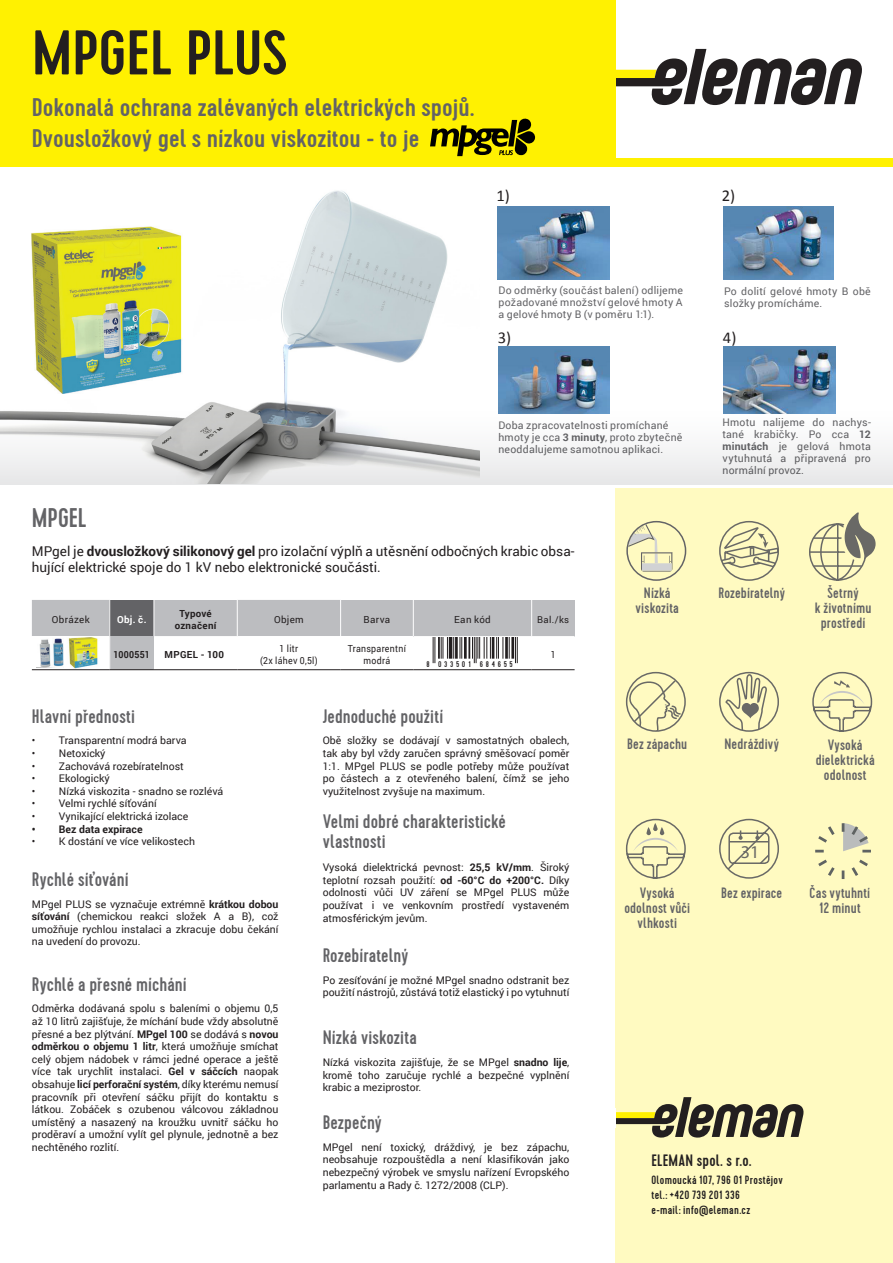
<style>
.page{position:relative;width:893px;height:1263px;background:#fff}
.page>*{position:absolute;margin:0;border:0;box-sizing:border-box;transform-origin:0 0}
.t1{font:500 63px "Cervo";color:#231f20;scale:1.1 1}
.UK_Bildlegende_8pt{font:500 27px "Cervo";color:#636366}
.t2{font:500 25.5px "Cervo";color:#636366;scale:1.1 1}
.UK_Bildlegende_8pt-2{font:500 19.5px/19.5px "Cervo";letter-spacing:.005em;color:#636366}
.t3{font:18px "Myriad Pro";color:#696966}
.popis_vzduch{font:500 16.5px "Cervo";letter-spacing:.015em;color:#231f20}
.t4{font:16.5px "Calibri";color:#231f20}
.UK_Bildlegende_8pt-3{font:500 15px/15px "Cervo";letter-spacing:.01em;color:#636366;text-align:center}
.t5{font:13.5px/16.2px "Roboto";color:#231f20}
.popis_vzduch-2{font:500 12px "Cervo";letter-spacing:.025em;color:#231f20}
.t6{font:10.5px/12.6px "Roboto";color:#231f20;text-align:justify}
.UK_Bildlegende_8pt-4{font:10.5px/12px "Roboto";letter-spacing:.02em;color:#636366}
.t7{font:700 10.5px "Roboto";color:#231f20}
.t8{font:9.75px "Roboto";letter-spacing:.035em;color:#231f20;scale:.9 1}
.t9{font:9.75px "Roboto";letter-spacing:.035em;color:#231f20}
.t10{font:700 9.75px "Roboto";letter-spacing:.035em;color:#231f20}
.t11{font:700 9.75px "Roboto";letter-spacing:.035em;color:#231f20;scale:.9 1}
.t12{font:700 9.75px "Roboto";color:#fff}
.t13{font:9.45px "Roboto";color:#231f20}
.t14{font:500 8.25px "Cervo";letter-spacing:.32em;color:#231f20}
.s1{font-weight:700}
</style>
<div class="page">
<img style="left:281px;top:190px;width:167px;height:165px">
<img style="left:497px;top:206px;width:113px;height:73px">
<img style="left:723px;top:206px;width:110px;height:73px">
<img style="left:499px;top:347px;width:111px;height:8px">
<img style="left:723px;top:346px;width:113px;height:9px">
<svg style="left:615px;top:49px;width:247px;height:56px"></svg>
<div style="left:615px;top:487px;width:278px;height:776px;background:#fffac1"></div>
<div style="left:0;top:0;width:615px;height:167px;background:#fff101"></div>
<svg style="left:616px;top:1097px;width:188px;height:40px"></svg>
<div style="left:547px;top:1108px;width:69px;height:20px;background:#fff"></div>
<div style="left:0;top:158px;width:893px;height:9px;background:#fff101"></div>
<svg style="left:0;top:484px;width:893px;height:4px"></svg>
<svg style="left:0;top:355px;width:893px;height:129px"></svg>
<svg style="left:720px;top:526px;width:58px;height:43px"></svg>
<div style="left:719px;top:521px;width:60px;height:60px;border:2px solid #696966;border-radius:50%"></div>
<svg style="left:809px;top:512px;width:67px;height:69px"></svg>
<svg style="left:812px;top:671px;width:61px;height:61px"></svg>
<svg style="left:725px;top:673px;width:44px;height:58px"></svg>
<div style="left:719px;top:672px;width:60px;height:60px;border:2px solid #696966;border-radius:50%"></div>
<div style="left:626px;top:672px;width:60px;height:60px;border:2px solid #696966;border-radius:50%"></div>
<svg style="left:629px;top:679px;width:53px;height:52px"></svg>
<svg style="left:625px;top:818px;width:61px;height:61px"></svg>
<svg style="left:653px;top:823px;width:5px;height:8px"></svg>
<svg style="left:646px;top:827px;width:5px;height:8px"></svg>
<svg style="left:719px;top:818px;width:60px;height:61px"></svg>
<svg style="left:626px;top:521px;width:60px;height:60px"></svg>
<svg style="left:815px;top:823px;width:56px;height:56px"></svg>
<svg style="left:430px;top:118px;width:105px;height:38px"></svg>
<svg style="left:32px;top:600px;width:543px;height:70px"></svg>
<img style="left:66px;top:637px;width:33px;height:31px">
<img style="left:0;top:226px;width:193px;height:173px">
<p class="t1" style="left:32px;top:16px;width:234px">MPGEL PLUS</p>
<p class="t2" style="left:32px;top:93px;width:403px">Dokonalá ochrana zalévaných elektrických spojů.</p>
<p class="t2" style="left:32px;top:123px;width:354px">Dvousložkový gel s nízkou viskozitou - to je</p>
<h3 class="t4" style="left:496px;top:184px;width:15px">1)</h3>
<h3 class="t4" style="left:722px;top:184px;width:15px">2)</h3>
<p class="UK_Bildlegende_8pt-4" style="left:499px;top:284px;width:186px">Do odměrky (součást balení) odlijeme požadované množství gelové hmoty A</p>
<p class="UK_Bildlegende_8pt-4" style="left:499px;top:308px;width:157px">a gelové hmoty B (v poměru 1:1).</p>
<p class="UK_Bildlegende_8pt-4" style="left:724px;top:285px;width:148px">Po dolití gelové hmoty B obě složky promícháme.</p>
<h3 class="t4" style="left:498px;top:326px;width:15px">3)</h3>
<h3 class="t4" style="left:723px;top:326px;width:15px">4)</h3>
<p class="UK_Bildlegende_8pt-4" style="left:498px;top:418px;width:186px">Doba zpracovatelnosti promíchané hmoty je cca <span class="s1">3 minuty</span>, proto zbytečně neoddalujeme samotnou aplikaci.</p>
<p class="UK_Bildlegende_8pt-4" style="left:722px;top:416px;width:150px;text-align:justify">Hmotu nalijeme do nachys&shy;tané krabičky. Po cca <span class="s1">12 minutách</span> je gelová hmota vytuhnutá a připravená pro normální provoz.</p>
<p class="UK_Bildlegende_8pt" style="left:32px;top:502px;width:56px">MPGEL</p>
<p class="t5" style="left:32px;top:543px;width:544px">MPgel je <span class="s1">dvousložkový silikonový gel</span> pro izolační výplň a utěsnění odbočných krabic obsa&shy;hující elektrické spoje do 1 kV nebo elektronické součásti.</p>
<p class="t9" style="left:52px;top:613px;width:39px">Obrázek</p>
<p class="t12" style="left:117px;top:613px;width:31px">Obj. č.</p>
<p class="t10" style="left:179px;top:607px;width:34px">Typové</p>
<p class="t10" style="left:175px;top:619px;width:43px">označení</p>
<p class="t9" style="left:274px;top:613px;width:31px">Objem</p>
<p class="t9" style="left:364px;top:613px;width:28px">Barva</p>
<p class="t9" style="left:454px;top:613px;width:38px">Ean kód</p>
<p class="t13" style="left:537px;top:613px;width:33px">Bal./ks</p>
<p class="t11" style="left:114px;top:648px;width:42px">1000551</p>
<p class="t10" style="left:165px;top:648px;width:61px">MPGEL - 100</p>
<p class="t8" style="left:280px;top:642px;width:22px">1 litr</p>
<p class="t8" style="left:260px;top:654px;width:66px">(2x láhev 0,5l)</p>
<p class="t8" style="left:348px;top:642px;width:66px">Transparentní</p>
<p class="t8" style="left:364px;top:654px;width:31px">modrá</p>
<p class="t14" style="left:426px;top:659px;width:88px">8 033501 684655</p>
<p class="t8" style="left:551px;top:648px;width:7px">1</p>
<p class="UK_Bildlegende_8pt-2" style="left:32px;top:707px;width:105px">Hlavní přednosti</p>
<p class="t6" style="left:32px;top:734px;width:156px">• Transparentní modrá barva</p>
<p class="t6" style="left:32px;top:746px;width:75px">• Netoxický</p>
<p class="t6" style="left:32px;top:759px;width:153px">• Zachovává rozebíratelnost</p>
<p class="t6" style="left:32px;top:772px;width:79px">• Ekologický</p>
<p class="t6" style="left:32px;top:784px;width:193px">• Nízká viskozita - snadno se rozlévá</p>
<p class="t6" style="left:32px;top:797px;width:126px">• Velmi rychlé síťování</p>
<p class="t6" style="left:32px;top:809px;width:158px">• Vynikající elektrická izolace</p>
<p class="t7" style="left:32px;top:821px;width:112px">• Bez data expirace</p>
<p class="t6" style="left:32px;top:835px;width:165px">• K dostání ve více velikostech</p>
<p class="UK_Bildlegende_8pt-2" style="left:32px;top:870px;width:98px">Rychlé síťování</p>
<p class="t6" style="left:32px;top:897px;width:248px">MPgel PLUS se vyznačuje extrémně <span class="s1">krátkou dobou síťování</span> (chemickou reakci složek A a B), což umožňuje rychlou instalaci a zkracuje dobu čekání na uvedení do provozu.</p>
<p class="UK_Bildlegende_8pt-2" style="left:32px;top:975px;width:156px">Rychlé a přesné míchání</p>
<p class="t6" style="left:32px;top:1002px;width:248px">Odměrka dodávaná spolu s baleními o objemu 0,5 až 10 litrů zajišťuje, že míchání bude vždy absolutně přesné a bez plýtvání. <span class="s1">MPgel 100</span> se dodává s <span class="s1">novou odměrkou o objemu 1 litr</span>, která umožňuje smíchat celý objem nádobek v rámci jedné operace a ještě více tak urychlit instalaci. <span class="s1">Gel v sáčcích</span> naopak obsahuje <span class="s1">licí perforační systém</span>, díky kterému nemusí pracovník při otevření sáčku přijít do kontaktu s látkou. Zobáček s ozubenou válcovou základnou umístěný a nasazený na kroužku uvnitř sáčku ho proděraví a umožní vylít gel plynule, jednotně a bez nechtěného rozlití.</p>
<p class="UK_Bildlegende_8pt-2" style="left:323px;top:707px;width:122px">Jednoduché použití</p>
<p class="t6" style="left:323px;top:734px;width:248px">Obě složky se dodávají v samostatných obalech, tak aby byl vždy zaručen správný směšovací poměr 1:1. MPgel PLUS se podle potřeby může používat po částech a z otevřeného balení, čímž se jeho využitelnost zvyšuje na maximum.</p>
<p class="UK_Bildlegende_8pt-2" style="left:323px;top:812px;width:185px">Velmi dobré charakteristické vlastnosti</p>
<p class="t6" style="left:323px;top:861px;width:248px">Vysoká dielektrická pevnost: <span class="s1">25,5 kV/mm</span>. Široký teplotní rozsah použití: <span class="s1">od -60°C do +200°C.</span> Díky odolnosti vůči UV záření se MPgel PLUS může používat i ve venkovním prostředí vystaveném atmosférickým jevům.</p>
<p class="UK_Bildlegende_8pt-2" style="left:323px;top:946px;width:87px">Rozebíratelný</p>
<p class="t6" style="left:323px;top:973px;width:248px">Po zesíťování je možné MPgel snadno odstranit bez použití nástrojů, zůstává totiž elastický i po vytuhnutí</p>
<p class="UK_Bildlegende_8pt-2" style="left:323px;top:1028px;width:96px">Nízká viskozita</p>
<p class="t6" style="left:323px;top:1055px;width:248px">Nízká viskozita zajišťuje, že se MPgel <span class="s1">snadno lije</span>, kromě toho zaručuje rychlé a bezpečné vyplnění krabic a meziprostor.</p>
<p class="UK_Bildlegende_8pt-2" style="left:323px;top:1113px;width:61px">Bezpečný</p>
<p class="t6" style="left:323px;top:1140px;width:248px">MPgel není toxický, dráždivý, je bez zápachu, neobsahuje rozpouštědla a není klasifikován jako nebezpečný výrobek ve smyslu nařízení Evropského parlamentu a Rady č. 1272/2008 (CLP).</p>
<p class="UK_Bildlegende_8pt-3" style="left:644px;top:586px;width:28px">Nízká</p>
<p class="UK_Bildlegende_8pt-3" style="left:636px;top:601px;width:45px">viskozita</p>
<p class="UK_Bildlegende_8pt-3" style="left:718px;top:586px;width:68px">Rozebíratelný</p>
<p class="UK_Bildlegende_8pt-3" style="left:828px;top:586px;width:33px">Šetrný</p>
<p class="UK_Bildlegende_8pt-3" style="left:815px;top:601px;width:58px">k životnímu prostředí</p>
<p class="UK_Bildlegende_8pt-3" style="left:627px;top:736px;width:62px">Bez zápachu</p>
<p class="UK_Bildlegende_8pt-3" style="left:724px;top:736px;width:56px">Nedráždivý</p>
<p class="UK_Bildlegende_8pt-3" style="left:624px;top:886px;width:67px">Vysoká odolnost vůči vlhkosti</p>
<h3 class="t3" style="left:741px;top:841px;width:20px">31</h3>
<p class="UK_Bildlegende_8pt-3" style="left:721px;top:886px;width:63px">Bez expirace</p>
<p class="UK_Bildlegende_8pt-3" style="left:816px;top:737px;width:60px">Vysoká dielektrická odolnost</p>
<p class="UK_Bildlegende_8pt-3" style="left:810px;top:886px;width:62px">Čas vytuhntí<br>12 minut</p>
<p class="popis_vzduch" style="left:651px;top:1150px;width:102px">ELEMAN spol. s r.o.</p>
<p class="popis_vzduch-2" style="left:651px;top:1172px;width:133px">Olomoucká 107, 796 01 Prostějov</p>
<p class="popis_vzduch-2" style="left:651px;top:1187px;width:90px">tel.: +420 739 201 336</p>
<p class="popis_vzduch-2" style="left:651px;top:1202px;width:100px">e-mail: info@eleman.cz</p>
</div>
